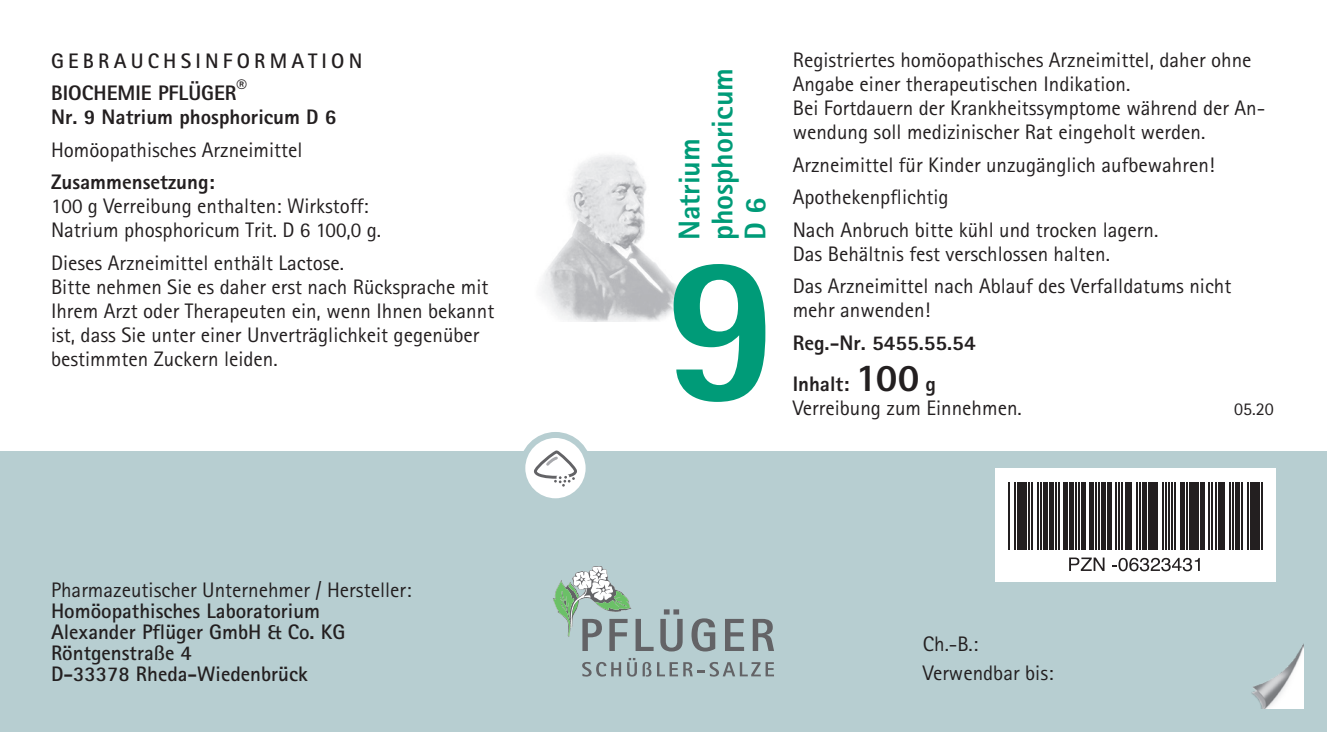
<style>
.page{position:relative;width:1327px;height:732px;background:#fff}
.page>*{position:absolute;margin:0;border:0;box-sizing:border-box;transform-origin:0 0}
.t1{font:800 210px "Rotis Sans Serif";color:#009b78}
.t2{font:800 30px/33px "Rotis Sans Serif";color:#009b78}
.t3{font:21px/24px "Rotis Sans Serif";color:#231f20}
.t4{font:700 21px "Rotis Sans Serif";color:#231f20}
.t5{font:800 21px "Rotis Sans Serif";color:#231f20}
.t6{font:700 21px "Rotis Sans Serif";letter-spacing:.2em;color:#231f20}
.t7{font:18px "Rotis Sans Serif";color:#231f20}
.s1{font-size:39px}
</style>
<div class="page">
<div style="left:1px;top:451px;width:1326px;height:280px;background:#b7ced1"></div>
<img style="left:542px;top:155px;width:138px;height:166px">
<svg style="left:660px;top:609px;width:22px;height:42px"></svg>
<svg style="left:691px;top:618px;width:24px;height:33px"></svg>
<svg style="left:725px;top:618px;width:19px;height:32px"></svg>
<svg style="left:753px;top:618px;width:21px;height:32px"></svg>
<svg style="left:553px;top:566px;width:100px;height:84px"></svg>
<svg style="left:582px;top:662px;width:39px;height:14px"></svg>
<svg style="left:627px;top:658px;width:24px;height:18px"></svg>
<svg style="left:657px;top:662px;width:117px;height:14px"></svg>
<img style="left:1251px;top:645px;width:52px;height:63px">
<svg style="left:522px;top:435px;width:66px;height:66px"></svg>
<svg style="left:533px;top:449px;width:45px;height:37px;background:#e0e0e1"></svg>
<div style="left:519px;top:432px;width:72px;height:72px;border:6px solid #b7ced1;border-radius:50%"></div>
<div style="left:995px;top:468px;width:281px;height:114px;background:#fff"></div>
<hr style="left:1008px;top:482px;width:1px;height:67px;background:#231f20">
<hr style="left:1014px;top:482px;width:1px;height:67px;background:#231f20">
<hr style="left:1017px;top:482px;width:4px;height:67px;background:#231f20">
<hr style="left:1022px;top:482px;width:4px;height:67px;background:#231f20">
<hr style="left:1028px;top:482px;width:2px;height:67px;background:#231f20">
<hr style="left:1031px;top:482px;width:2px;height:67px;background:#231f20">
<hr style="left:1037px;top:482px;width:1px;height:67px;background:#231f20">
<hr style="left:1040px;top:482px;width:2px;height:67px;background:#231f20">
<hr style="left:1043px;top:482px;width:4px;height:67px;background:#231f20">
<hr style="left:1049px;top:482px;width:4px;height:67px;background:#231f20">
<hr style="left:1054px;top:482px;width:2px;height:67px;background:#231f20">
<hr style="left:1058px;top:482px;width:1px;height:67px;background:#231f20">
<hr style="left:1063px;top:482px;width:4px;height:67px;background:#231f20">
<hr style="left:1069px;top:482px;width:4px;height:67px;background:#231f20">
<hr style="left:1075px;top:482px;width:1px;height:67px;background:#231f20">
<hr style="left:1078px;top:482px;width:1px;height:67px;background:#231f20">
<hr style="left:1081px;top:482px;width:4px;height:67px;background:#231f20">
<hr style="left:1089px;top:482px;width:4px;height:67px;background:#231f20">
<hr style="left:1095px;top:482px;width:1px;height:67px;background:#231f20">
<hr style="left:1098px;top:482px;width:2px;height:67px;background:#231f20">
<hr style="left:1101px;top:482px;width:4px;height:67px;background:#231f20">
<hr style="left:1107px;top:482px;width:4px;height:67px;background:#231f20">
<hr style="left:1115px;top:482px;width:1px;height:67px;background:#231f20">
<hr style="left:1118px;top:482px;width:2px;height:67px;background:#231f20">
<hr style="left:1121px;top:482px;width:2px;height:67px;background:#231f20">
<hr style="left:1124px;top:482px;width:2px;height:67px;background:#231f20">
<hr style="left:1128px;top:482px;width:4px;height:67px;background:#231f20">
<hr style="left:1136px;top:482px;width:1px;height:67px;background:#231f20">
<hr style="left:1139px;top:482px;width:2px;height:67px;background:#231f20">
<hr style="left:1142px;top:482px;width:4px;height:67px;background:#231f20">
<hr style="left:1148px;top:482px;width:4px;height:67px;background:#231f20">
<hr style="left:1153px;top:482px;width:4px;height:67px;background:#231f20">
<hr style="left:1161px;top:482px;width:2px;height:67px;background:#231f20">
<hr style="left:1165px;top:482px;width:1px;height:67px;background:#231f20">
<hr style="left:1168px;top:482px;width:1px;height:67px;background:#231f20">
<hr style="left:1171px;top:482px;width:2px;height:67px;background:#231f20">
<hr style="left:1174px;top:482px;width:2px;height:67px;background:#231f20">
<hr style="left:1180px;top:482px;width:4px;height:67px;background:#231f20">
<hr style="left:1186px;top:482px;width:1px;height:67px;background:#231f20">
<hr style="left:1189px;top:482px;width:4px;height:67px;background:#231f20">
<hr style="left:1194px;top:482px;width:4px;height:67px;background:#231f20">
<hr style="left:1200px;top:482px;width:4px;height:67px;background:#231f20">
<hr style="left:1208px;top:482px;width:2px;height:67px;background:#231f20">
<hr style="left:1211px;top:482px;width:2px;height:67px;background:#231f20">
<hr style="left:1214px;top:482px;width:2px;height:67px;background:#231f20">
<hr style="left:1218px;top:482px;width:4px;height:67px;background:#231f20">
<hr style="left:1223px;top:482px;width:2px;height:67px;background:#231f20">
<hr style="left:1229px;top:482px;width:2px;height:67px;background:#231f20">
<hr style="left:1232px;top:482px;width:2px;height:67px;background:#231f20">
<hr style="left:1235px;top:482px;width:4px;height:67px;background:#231f20">
<hr style="left:1241px;top:482px;width:2px;height:67px;background:#231f20">
<hr style="left:1247px;top:482px;width:1px;height:67px;background:#231f20">
<hr style="left:1250px;top:482px;width:4px;height:67px;background:#231f20">
<hr style="left:1255px;top:482px;width:4px;height:67px;background:#231f20">
<hr style="left:1261px;top:482px;width:2px;height:67px;background:#231f20">
<svg style="left:1069px;top:557px;width:35px;height:13px"></svg>
<svg style="left:1112px;top:557px;width:87px;height:14px"></svg>
<p class="t6" style="left:51px;top:47px;width:313px">GEBRAUCHSINFORMATION</p>
<p class="t5" style="left:51px;top:80px;width:198px">BIOCHEMIE PFLÜGER®</p>
<p class="t5" style="left:51px;top:104px;width:287px">Nr. 9 Natrium phosphoricum D 6</p>
<p class="t3" style="left:51px;top:137px;width:253px">Homöopathisches Arzneimittel</p>
<p class="t5" style="left:51px;top:169px;width:165px">Zusammensetzung:</p>
<p class="t3" style="left:51px;top:194px;width:319px">100 g Verreibung enthalten: Wirkstoff:</p>
<p class="t3" style="left:51px;top:218px;width:332px">Natrium phosphoricum Trit. D 6 100,0 g.</p>
<p class="t3" style="left:51px;top:250px;width:295px">Dieses Arzneimittel enthält Lactose.</p>
<p class="t3" style="left:51px;top:274px;width:445px">Bitte nehmen Sie es daher erst nach Rücksprache mit Ihrem Arzt oder Therapeuten ein, wenn Ihnen bekannt ist, dass Sie unter einer Unverträglichkeit gegenüber bestimmten Zuckern leiden.</p>
<p class="t3" style="left:51px;top:577px;width:362px">Pharmazeutischer Unternehmer / Hersteller:</p>
<p class="t4" style="left:51px;top:597px;width:271px">Homöopathisches Laboratorium</p>
<p class="t4" style="left:51px;top:618px;width:296px">Alexander Pflüger GmbH &amp; Co. KG</p>
<p class="t4" style="left:51px;top:639px;width:142px">Röntgenstraße 4</p>
<p class="t4" style="left:51px;top:660px;width:258px">D-33378 Rheda-Wiedenbrück</p>
<p class="t2" style="left:672px;top:240px;width:174px;rotate:-90deg">Natrium phosphoricum</p>
<p class="t2" style="left:738px;top:240px;width:45px;rotate:-90deg">D 6</p>
<p class="t1" style="left:663px;top:194px;width:118px">9</p>
<p class="t3" style="left:793px;top:48px;width:460px">Registriertes homöopathisches Arzneimittel, daher ohne<br>Angabe einer therapeutischen Indikation.</p>
<p class="t3" style="left:793px;top:96px;width:474px">Bei Fortdauern der Krankheitssymptome während der An&shy;wendung soll medizinischer Rat eingeholt werden.</p>
<p class="t3" style="left:793px;top:152px;width:423px">Arzneimittel für Kinder unzugänglich aufbewahren!</p>
<p class="t3" style="left:793px;top:185px;width:157px">Apothekenpflichtig</p>
<p class="t3" style="left:793px;top:217px;width:367px">Nach Anbruch bitte kühl und trocken lagern.</p>
<p class="t3" style="left:793px;top:241px;width:319px">Das Behältnis fest verschlossen halten.</p>
<p class="t3" style="left:793px;top:274px;width:440px">Das Arzneimittel nach Ablauf des Verfalldatums nicht mehr anwenden!</p>
<p class="t5" style="left:793px;top:329px;width:184px">Reg.-Nr. 5455.55.54</p>
<p class="t5" style="left:793px;top:371px;width:145px">Inhalt: <span class="s1">100</span> g</p>
<p class="t3" style="left:793px;top:396px;width:231px">Verreibung zum Einnehmen.</p>
<p class="t7" style="left:1234px;top:398px;width:41px">05.20</p>
<p class="t3" style="left:923px;top:631px;width:57px">Ch.-B.:</p>
<p class="t3" style="left:923px;top:660px;width:132px">Verwendbar bis:</p>
</div>
